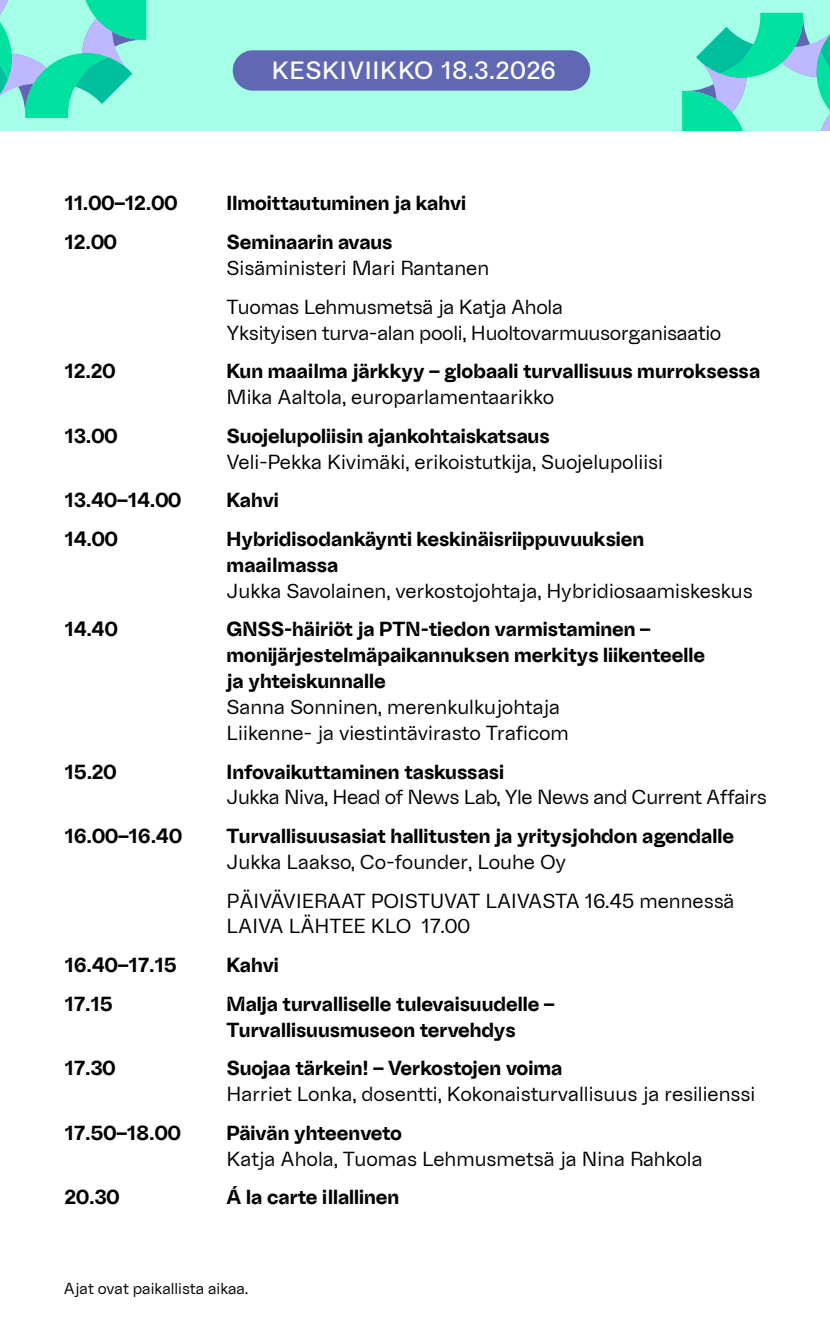
<style>
.page{position:relative;width:830px;height:1340px;background:#fff}
.page>*{position:absolute;margin:0;border:0;box-sizing:border-box;transform-origin:0 0}
.Otsikko_H5{font:500 24.75px "Atipla ND";letter-spacing:.03em;color:#fff}
.Leipis{font:700 20.25px/25.9px "Atipla ND";color:#000}
.Leipis-2{font:20.25px/25.9px "Atipla ND";color:#000}
.Leipis-3{font:20.25px/25.9px "Atipla ND";letter-spacing:-.02em;color:#000}
.Leipis-4{font:15.75px "Atipla ND";color:#000}
.s1{font-weight:700}
.s2{font-weight:400}
</style>
<div class="page">
<div style="left:0;top:0;width:829px;height:131px;background:#a4ffe6"></div>
<div style="left:232px;top:50px;width:358px;height:41px;background:#6067b3;border-radius:20px"></div>
<svg style="left:682px;top:13px;width:147px;height:118px"></svg>
<svg style="left:0;top:0;width:146px;height:118px"></svg>
<h5 class="Otsikko_H5" style="left:272px;top:56px;width:285px">KESKIVIIKKO 18.3.2026</h5>
<p class="Leipis" style="left:64px;top:191px;width:115px">11.00–12.00</p>
<p class="Leipis" style="left:226px;top:191px;width:241px">Ilmoittautuminen ja kahvi</p>
<p class="Leipis" style="left:64px;top:229px;width:54px">12.00</p>
<p class="Leipis-2" style="left:226px;top:229px;width:264px"><span class="s1">Seminaarin avaus<br></span>Sisäministeri Mari Rantanen</p>
<p class="Leipis-2" style="left:226px;top:294px;width:496px">Tuomas Lehmusmetsä ja Katja Ahola<br>Yksityisen turva-alan pooli, Huoltovarmuusorganisaatio</p>
<p class="Leipis" style="left:64px;top:358px;width:53px">12.20</p>
<p class="Leipis" style="left:226px;top:358px;width:535px">Kun maailma järkkyy – globaali turvallisuus murroksessa<br><span class="s2">Mika Aaltola, europarlamentaarikko</span></p>
<p class="Leipis" style="left:64px;top:423px;width:55px">13.00</p>
<p class="Leipis-2" style="left:226px;top:423px;width:438px"><span class="s1">Suojelupoliisin ajankohtaiskatsaus<br></span>Veli-Pekka Kivimäki, erikoistutkija, Suojelupoliisi</p>
<p class="Leipis" style="left:64px;top:487px;width:119px">13.40–14.00</p>
<p class="Leipis" style="left:226px;top:487px;width:54px">Kahvi</p>
<p class="Leipis" style="left:64px;top:526px;width:55px">14.00</p>
<p class="Leipis-2" style="left:226px;top:526px;width:527px"><span class="s1">Hybridisodankäynti keskinäisriippuvuuksien maailmassa<br></span>Jukka Savolainen, verkostojohtaja, Hybridiosaamiskeskus</p>
<p class="Leipis" style="left:64px;top:616px;width:55px">14.40</p>
<p class="Leipis" style="left:226px;top:616px;width:480px">GNSS-häiriöt ja PTN-tiedon varmistaminen – monijärjestelmäpaikannuksen merkitys liikenteelle ja yhteiskunnalle<br><span class="s2">Sanna Sonninen, merenkulkujohtaja<br>Liikenne- ja viestintävirasto Traficom</span></p>
<p class="Leipis" style="left:64px;top:758px;width:54px">15.20</p>
<p class="Leipis-3" style="left:226px;top:759px;width:541px"><span class="s1">Infovaikuttaminen taskussasi<br></span>Jukka Niva, Head of News Lab, Yle News and Current Affairs</p>
<p class="Leipis" style="left:64px;top:823px;width:119px">16.00–16.40</p>
<p class="Leipis" style="left:226px;top:823px;width:508px">Turvallisuusasiat hallitusten ja yritysjohdon agendalle<br><span class="s2">Jukka Laakso, Co-founder, Louhe Oy</span></p>
<p class="Leipis-2" style="left:226px;top:888px;width:509px">PÄIVÄVIERAAT POISTUVAT LAIVASTA 16.45 mennessä<br>LAIVA LÄHTEE KLO 17.00</p>
<p class="Leipis" style="left:64px;top:952px;width:114px">16.40–17.15</p>
<p class="Leipis" style="left:226px;top:952px;width:54px">Kahvi</p>
<p class="Leipis" style="left:64px;top:991px;width:50px">17.15</p>
<p class="Leipis" style="left:226px;top:991px;width:329px">Malja turvalliselle tulevaisuudelle –<br>Turvallisuusmuseon tervehdys</p>
<p class="Leipis" style="left:64px;top:1055px;width:53px">17.30</p>
<p class="Leipis-2" style="left:226px;top:1055px;width:530px"><span class="s1">Suojaa tärkein! – Verkostojen voima<br></span>Harriet Lonka, dosentti, Kokonaisturvallisuus ja resilienssi</p>
<p class="Leipis" style="left:64px;top:1120px;width:118px">17.50–18.00</p>
<p class="Leipis-2" style="left:226px;top:1120px;width:477px"><span class="s1">Päivän yhteenveto<br></span>Katja Ahola, Tuomas Lehmusmetsä ja Nina Rahkola</p>
<p class="Leipis" style="left:64px;top:1184px;width:57px">20.30</p>
<p class="Leipis" style="left:226px;top:1184px;width:174px">Á la carte illallinen</p>
<p class="Leipis-4" style="left:64px;top:1279px;width:186px">Ajat ovat paikallista aikaa.</p>
</div>
